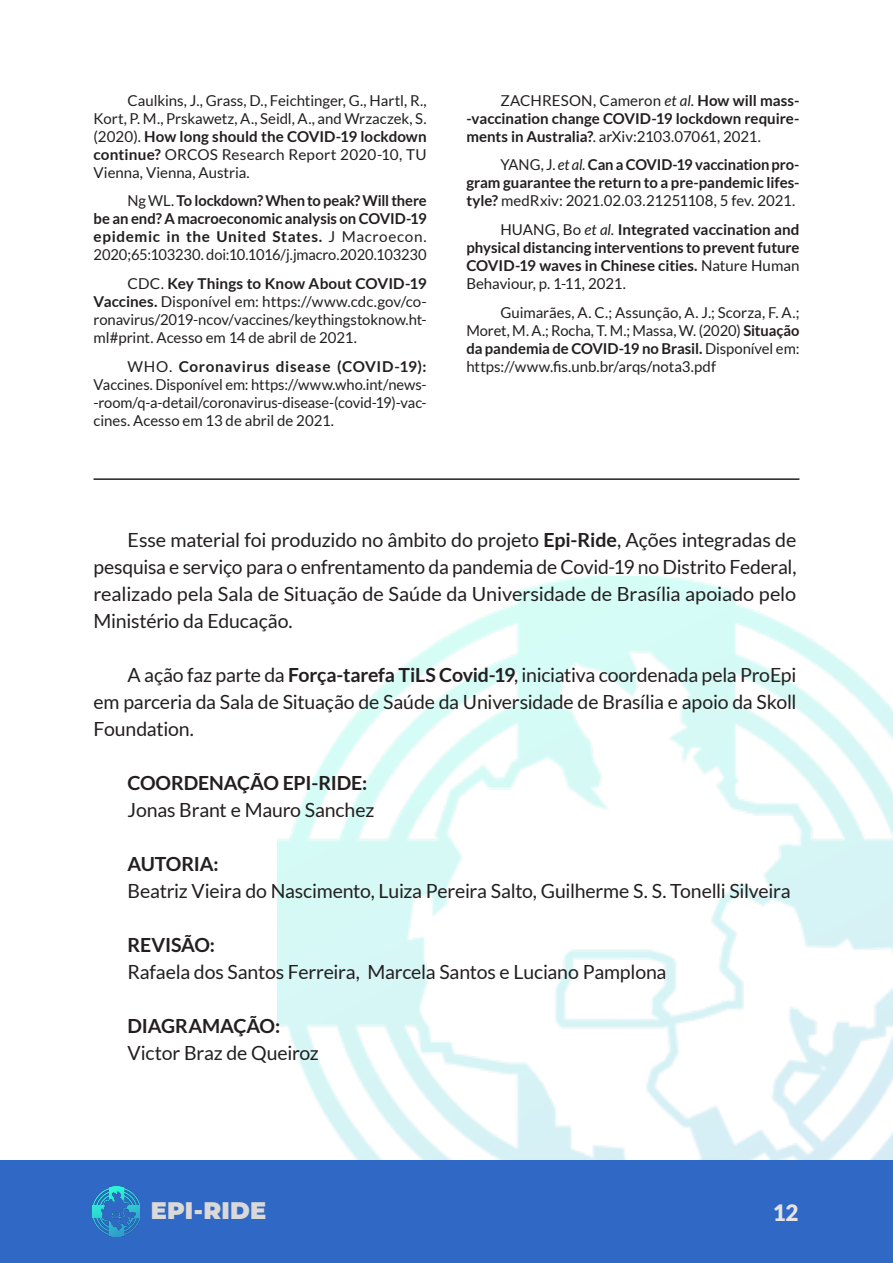
<style>
.page{position:relative;width:893px;height:1263px;background:#fff}
.page>*{position:absolute;margin:0;border:0;box-sizing:border-box;transform-origin:0 0}
.txt_sem_parágrafo{font:900 24px "Montserrat";letter-spacing:.01em;color:#dbd9d8}
.txt_sem_parágrafo-2{font:900 22.5px "Lato";color:#e4e4e4}
.txt_corrido{font:19.5px/27px "Lato";letter-spacing:-.01em;color:#231f20;text-align:justify}
.txt_corrido-2{font:700 19.5px "Lato";letter-spacing:-.01em;color:#231f20}
.txt_corrido-3{font:15px/18px "Lato";letter-spacing:-.005em;color:#231f20;text-align:justify}
.txt_corrido-4{font:700 15px/18px "Lato";letter-spacing:-.005em;color:#231f20;text-align:justify}
.s1{font-weight:700}
.s2{font-weight:400}
.s3{font-weight:400;font-style:italic}
</style>
<div class="page">
<img style="left:278px;top:576px;width:615px;height:584px">
<div style="left:0;top:1160px;width:893px;height:103px;background:#3068c5"></div>
<img style="left:93px;top:1186px;width:47px;height:50px">
<hr style="left:94px;top:478px;width:705px;height:2px;background:#231f20">
<p class="txt_corrido-3" style="left:94px;top:91px;width:335px;text-indent:34px">Caulkins, J., Grass, D., Feichtinger, G., Hartl, R., Kort, P. M., Prskawetz, A., Seidl, A., and Wrzaczek, S. (2020). <span class="s1">How long should the COVID-19 lockdown continue?</span> ORCOS Research Report 2020-10, TU Vienna, Vienna, Austria.</p>
<p class="txt_corrido-4" style="left:94px;top:192px;width:335px;text-indent:34px"><span class="s2">Ng WL.</span> To lockdown? When to peak? Will there be an end? A macroeconomic analysis on COVID-19 epidemic in the United States. <span class="s2">J Macroecon.<br>2020;65:103230. doi:10.1016/j.jmacro.2020.103230</span></p>
<p class="txt_corrido-3" style="left:94px;top:275px;width:335px;text-indent:34px">CDC. <span class="s1">Key Things to Know About COVID-19<br>Vaccines.</span> Disponível em: https://www.cdc.gov/co&shy;ronavirus/2019-ncov/vaccines/keythingstoknow.ht&shy;ml#print. Acesso em 14 de abril de 2021.</p>
<p class="txt_corrido-3" style="left:94px;top:357px;width:335px;text-indent:34px">WHO. <span class="s1">Coronavirus disease (COVID-19):<br></span>Vaccines. Disponível em: https://www.who.int/news--room/q-a-detail/coronavirus-disease-(covid-19)-vac&shy;cines. Acesso em 13 de abril de 2021.</p>
<p class="txt_corrido-4" style="left:466px;top:91px;width:335px;text-indent:34px"><span class="s2">ZACHRESON, Cameron</span> <span class="s3">et al.</span> How will mass--vaccination change COVID-19 lockdown require&shy;ments in Australia?<span class="s2">. arXiv:2103.07061, 2021.</span></p>
<p class="txt_corrido-4" style="left:466px;top:156px;width:335px;text-indent:34px"><span class="s2">YANG, J.</span> <span class="s3">et al.</span> Can a COVID-19 vaccination pro&shy;gram guarantee the return to a pre-pandemic lifes&shy;tyle? <span class="s2">medRxiv: 2021.02.03.21251108, 5 fev. 2021.</span></p>
<p class="txt_corrido-4" style="left:466px;top:221px;width:335px;text-indent:34px"><span class="s2">HUANG, Bo</span> <span class="s3">et al.</span> Integrated vaccination and physical distancing interventions to prevent future COVID-19 waves in Chinese cities. <span class="s2">Nature Human Behaviour, p. 1-11, 2021.</span></p>
<p class="txt_corrido-3" style="left:466px;top:303px;width:335px;text-indent:34px">Guimarães, A. C.; Assunção, A. J.; Scorza, F. A.; Moret, M. A.; Rocha, T. M.; Massa, W. (2020) <span class="s1">Situação da pandemia de COVID-19 no Brasil.</span> Disponível em: https://www.fis.unb.br/arqs/nota3.pdf</p>
<p class="txt_corrido" style="left:94px;top:526px;width:704px;text-indent:34px">Esse material foi produzido no âmbito do projeto <span class="s1">Epi-Ride</span>, Ações integradas de pesquisa e serviço para o enfrentamento da pandemia de Covid-19 no Distrito Federal, realizado pela Sala de Situação de Saúde da Universidade de Brasília apoiado pelo Ministério da Educação.</p>
<p class="txt_corrido" style="left:94px;top:661px;width:704px;text-indent:34px">A ação faz parte da <span class="s1">Força-tarefa TiLS Covid-19</span>, iniciativa coordenada pela ProEpi em parceria da Sala de Situação de Saúde da Universidade de Brasília e apoio da Skoll Foundation.</p>
<p class="txt_corrido-2" style="left:128px;top:771px;width:241px">COORDENAÇÃO EPI-RIDE:</p>
<p class="txt_corrido" style="left:128px;top:796px;width:248px">Jonas Brant e Mauro Sanchez</p>
<p class="txt_corrido-2" style="left:128px;top:852px;width:93px">AUTORIA:</p>
<p class="txt_corrido" style="left:128px;top:877px;width:664px">Beatriz Vieira do Nascimento, Luiza Pereira Salto, Guilherme S. S. Tonelli Silveira</p>
<p class="txt_corrido-2" style="left:128px;top:933px;width:89px">REVISÃO:</p>
<p class="txt_corrido" style="left:128px;top:958px;width:540px">Rafaela dos Santos Ferreira, Marcela Santos e Luciano Pamplona</p>
<p class="txt_corrido-2" style="left:128px;top:1014px;width:154px">DIAGRAMAÇÃO:</p>
<p class="txt_corrido" style="left:128px;top:1039px;width:193px">Victor Braz de Queiroz</p>
<p class="txt_sem_parágrafo" style="left:151px;top:1193px;width:117px">EPI-RIDE</p>
<p class="txt_sem_parágrafo-2" style="left:773px;top:1199px;width:27px">12</p>
</div>
